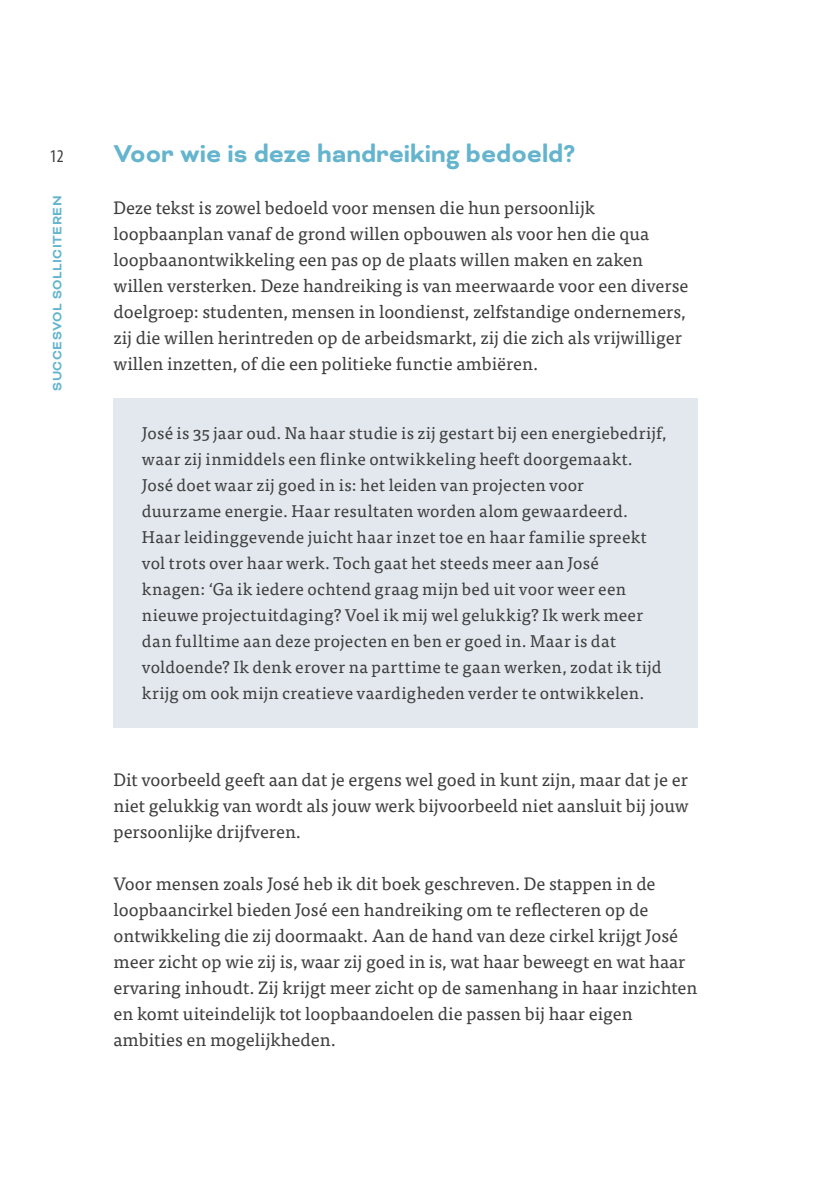
<style>
.page{position:relative;width:840px;height:1191px;background:#fff}
.page>*{position:absolute;margin:0;border:0;box-sizing:border-box;transform-origin:0 0}
.t1{font:700 28px "Bicyclette";color:#65b4ce}
.t2{font:18px/26px "Tisa Pro";color:#3e3e3f}
.t3{font:condensed 18px "Myriad Pro";color:#3e3e3f}
.t4{font:17px/26px "Tisa Pro";letter-spacing:.015em;color:#3e3e3f}
.t5{font:700 14px "Bicyclette";letter-spacing:.04em;color:#65b4ce}
</style>
<div class="page">
<div style="left:113px;top:398px;width:584px;height:329px;background:#e3e8ee"></div>
<p class="t3" style="left:50px;top:145px;width:15px">12</p>
<p class="t5" style="left:49px;top:391px;width:197px;rotate:-90deg">SUCCESVOL SOLLICITEREN</p>
<h1 class="t1" style="left:113px;top:137px;width:463px">Voor wie is deze handreiking bedoeld?</h1>
<p class="t2" style="left:113px;top:194px;width:576px">Deze tekst is zowel bedoeld voor mensen die hun persoonlijk loopbaanplan vanaf de grond willen opbouwen als voor hen die qua loopbaanontwikkeling een pas op de plaats willen maken en zaken willen versterken. Deze handreiking is van meerwaarde voor een diverse doelgroep: studenten, mensen in loondienst, zelfstandige ondernemers, zij die willen herintreden op de arbeidsmarkt, zij die zich als vrijwilliger willen inzetten, of die een politieke functie ambiëren.</p>
<p class="t4" style="left:142px;top:419px;width:526px">José is 35 jaar oud. Na haar studie is zij gestart bij een energiebedrijf, waar zij inmiddels een flinke ontwikkeling heeft doorgemaakt.<br>José doet waar zij goed in is: het leiden van projecten voor duurzame energie. Haar resultaten worden alom gewaardeerd.<br>Haar leidinggevende juicht haar inzet toe en haar familie spreekt vol trots over haar werk. Toch gaat het steeds meer aan José<br>knagen: ‘Ga ik iedere ochtend graag mijn bed uit voor weer een nieuwe projectuitdaging? Voel ik mij wel gelukkig? Ik werk meer dan fulltime aan deze projecten en ben er goed in. Maar is dat voldoende? Ik denk erover na parttime te gaan werken, zodat ik tijd krijg om ook mijn creatieve vaardigheden verder te ontwikkelen.</p>
<p class="t2" style="left:113px;top:766px;width:576px;text-align:justify">Dit voorbeeld geeft aan dat je ergens wel goed in kunt zijn, maar dat je er niet gelukkig van wordt als jouw werk bijvoorbeeld niet aansluit bij jouw persoonlijke drijfveren.</p>
<p class="t2" style="left:113px;top:870px;width:585px">Voor mensen zoals José heb ik dit boek geschreven. De stappen in de loopbaancirkel bieden José een handreiking om te reflecteren op de ontwikkeling die zij doormaakt. Aan de hand van deze cirkel krijgt José meer zicht op wie zij is, waar zij goed in is, wat haar beweegt en wat haar ervaring inhoudt. Zij krijgt meer zicht op de samenhang in haar inzichten en komt uiteindelijk tot loopbaandoelen die passen bij haar eigen ambities en mogelijkheden.</p>
</div>
